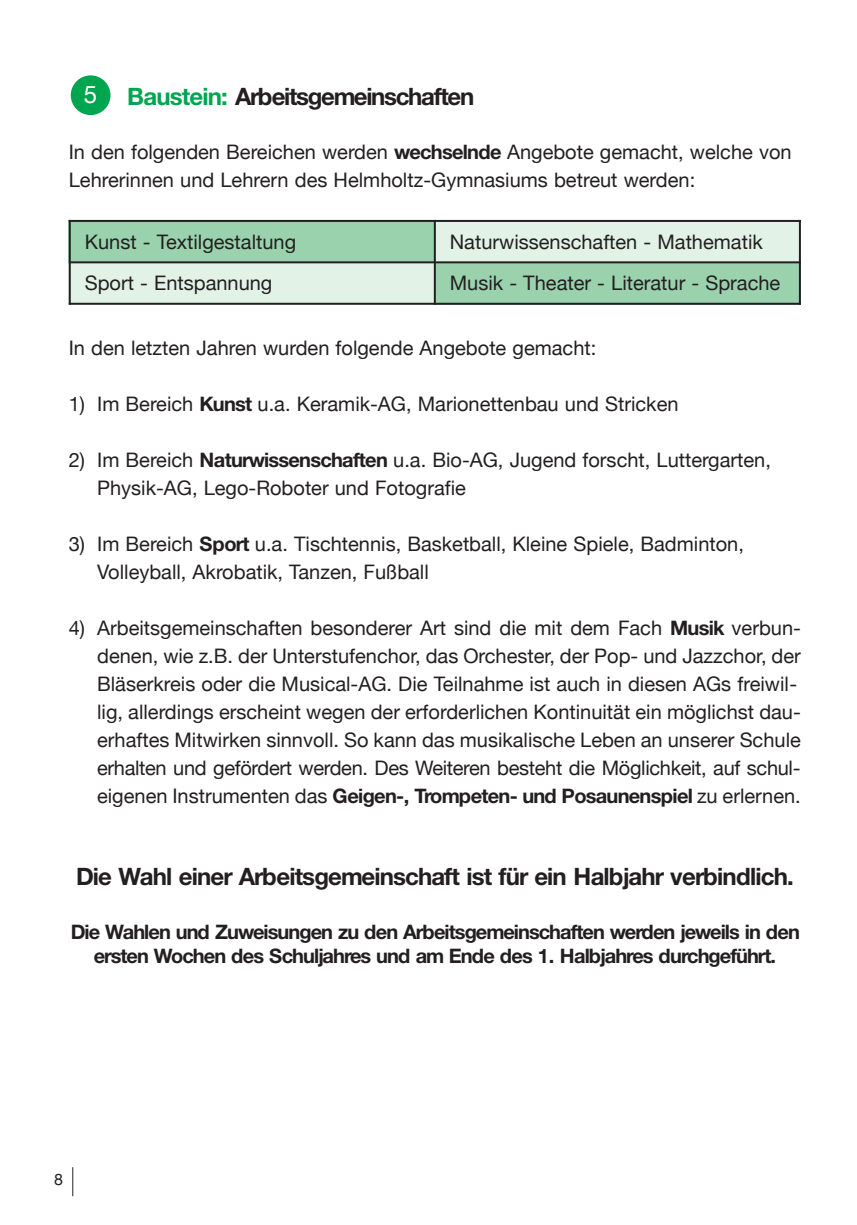
<style>
.page{position:relative;width:857px;height:1225px;background:#fff}
.page>*{position:absolute;margin:0;border:0;box-sizing:border-box;transform-origin:0 0}
.t1{font:700 24px "Helvetica Neue";letter-spacing:-.035em;color:#231f20}
.t2{font:700 24px "Helvetica Neue";letter-spacing:-.055em;color:#231f20}
.t3{font:24px "Helvetica Neue";color:#fff}
.t4{font:20px/28px "Helvetica Neue";color:#231f20}
.t5{font:700 20px/24px "Helvetica Neue";letter-spacing:-.05em;color:#231f20;text-align:center}
.t6{font:16px "Helvetica Neue";color:#231f20}
.s1{color:#00a54f}
.s2{font-weight:700}
</style>
<div class="page">
<svg style="left:72px;top:1167px;width:1px;height:29px"></svg>
<div style="left:71px;top:75px;width:39px;height:40px;background:#00a54f;border-radius:50%"></div>
<div style="left:69px;top:220px;width:365px;height:42px;background:#9ad2ae"></div>
<div style="left:434px;top:220px;width:366px;height:42px;background:#e3f2e7"></div>
<div style="left:69px;top:262px;width:365px;height:43px;background:#e3f2e7"></div>
<div style="left:434px;top:262px;width:366px;height:43px;background:#9ad2ae"></div>
<hr style="left:69px;top:220px;width:2px;height:85px;background:#231f20">
<hr style="left:433px;top:220px;width:2px;height:85px;background:#231f20">
<hr style="left:798px;top:220px;width:2px;height:85px;background:#231f20">
<hr style="left:69px;top:220px;width:731px;height:2px;background:#231f20">
<hr style="left:69px;top:261px;width:731px;height:2px;background:#231f20">
<hr style="left:69px;top:303px;width:731px;height:2px;background:#231f20">
<p class="t3" style="left:84px;top:80px;width:15px">5</p>
<p class="t2" style="left:127px;top:88px;width:348px"><span class="s1">Baustein:</span> Arbeitsgemeinschaften</p>
<p class="t4" style="left:69px;top:138px;width:724px">In den folgenden Bereichen werden <span class="s2">wechselnde</span> Angebote gemacht, welche von<br>Lehrerinnen und Lehrern des Helmholtz-Gymnasiums betreut werden:</p>
<p class="t4" style="left:85px;top:228px;width:213px">Kunst - Textilgestaltung</p>
<p class="t4" style="left:449px;top:228px;width:314px">Naturwissenschaften - Mathematik</p>
<p class="t4" style="left:85px;top:269px;width:189px">Sport - Entspannung</p>
<p class="t4" style="left:449px;top:269px;width:332px">Musik - Theater - Literatur - Sprache</p>
<p class="t4" style="left:69px;top:334px;width:529px">In den letzten Jahren wurden folgende Angebote gemacht:</p>
<p class="t4" style="left:69px;top:390px;width:611px">1) Im Bereich <span class="s2">Kunst</span> u.a. Keramik-AG, Marionettenbau und Stricken</p>
<p class="t4" style="left:97px;top:446px;width:675px;text-indent:-28px">2) Im Bereich <span class="s2">Naturwissenschaften</span> u.a. Bio-AG, Jugend forscht, Luttergarten,<br>Physik-AG, Lego-Roboter und Fotografie</p>
<p class="t4" style="left:97px;top:530px;width:648px;text-indent:-28px">3) Im Bereich <span class="s2">Sport</span> u.a. Tischtennis, Basketball, Kleine Spiele, Badminton,<br>Volleyball, Akrobatik, Tanzen, Fußball</p>
<p class="t4" style="left:97px;top:614px;width:705px;text-indent:-28px">4) Arbeitsgemeinschaften besonderer Art sind die mit dem Fach <span class="s2">Musik</span> verbun&shy;denen, wie z.B. der Unterstufenchor, das Orchester, der Pop- und Jazzchor, der Bläserkreis oder die Musical-AG. Die Teilnahme ist auch in diesen AGs freiwil&shy;lig, allerdings erscheint wegen der erforderlichen Kontinuität ein möglichst dau&shy;erhaftes Mitwirken sinnvoll. So kann das musikalische Leben an unserer Schule erhalten und gefördert werden. Des Weiteren besteht die Möglichkeit, auf schul&shy;eigenen Instrumenten das <span class="s2">Geigen-, Trompeten- und Posaunenspiel</span> zu erlernen.</p>
<p class="t1" style="left:76px;top:868px;width:719px">Die Wahl einer Arbeitsgemeinschaft ist für ein Halbjahr verbindlich.</p>
<p class="t5" style="left:71px;top:922px;width:730px">Die Wahlen und Zuweisungen zu den Arbeitsgemeinschaften werden jeweils in den ersten Wochen des Schuljahres und am Ende des 1. Halbjahres durchgeführt.</p>
<p class="t6" style="left:54px;top:1169px;width:10px">8</p>
</div>
